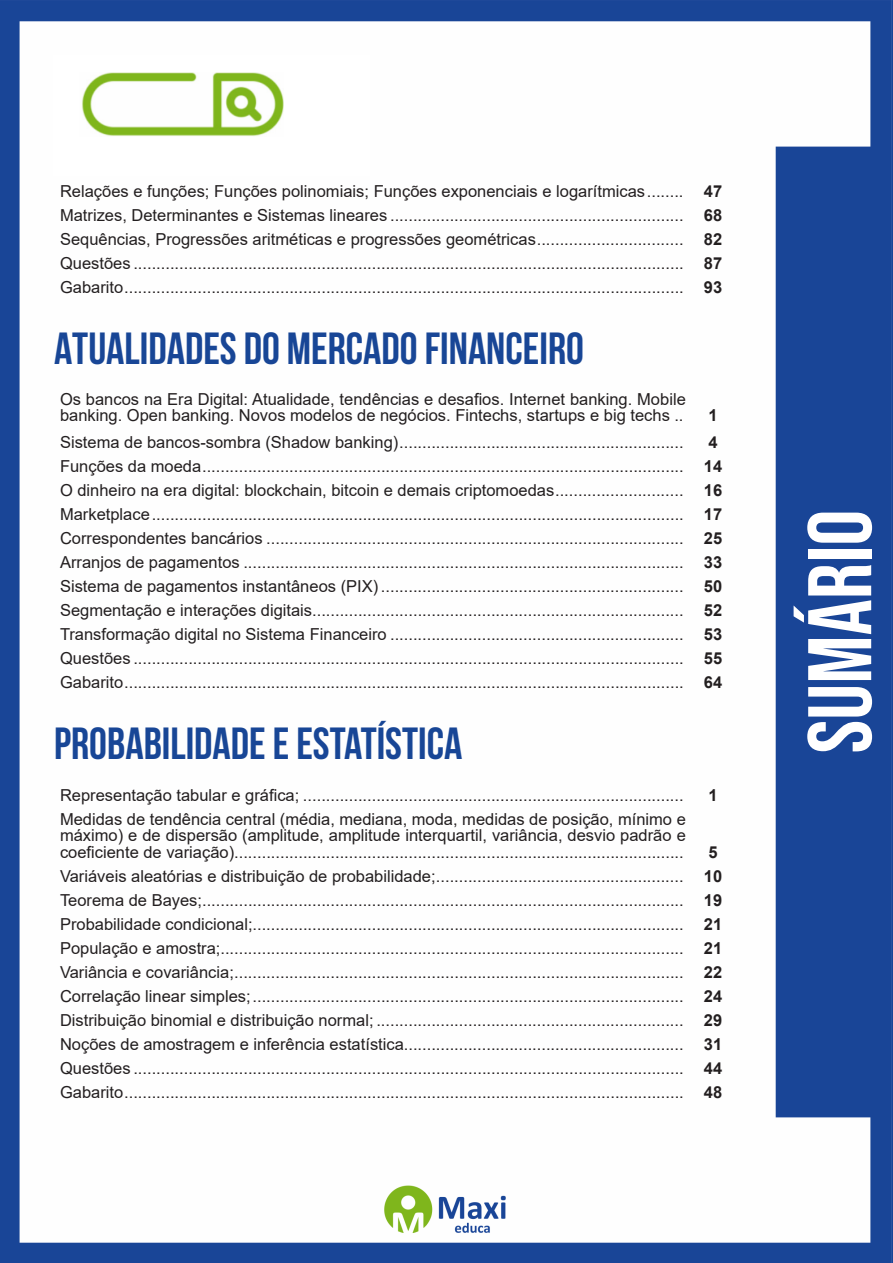
<style>
.page{position:relative;width:893px;height:1263px;background:#fff}
.page>*{position:absolute;margin:0;border:0;box-sizing:border-box;transform-origin:0 0}
.t1{font:90px "Bebas Neue";color:#fff}
.t2{font:700 45px "Bebas Neue";color:#184696}
.ALTERNATIVAS{font:16.5px/16.5px "Arial";color:#231f20}
.INDICE{font:700 16.5px "Arial";color:#231f20}
.TITULO_DE_LEI{font:700 16.5px "Arial";color:#231f20}
</style>
<div class="page">
<img style="left:0;top:0;width:893px;height:1263px">
<div style="left:53px;top:55px;width:317px;height:121px;background:#fff"></div>
<img style="left:82px;top:72px;width:201px;height:64px">
<p class="ALTERNATIVAS" style="left:60px;top:182px;width:625px">Relações e funções; Funções polinomiais; Funções exponenciais e logarítmicas........</p>
<p class="TITULO_DE_LEI" style="left:704px;top:179px;width:20px">47</p>
<p class="ALTERNATIVAS" style="left:60px;top:206px;width:625px">Matrizes, Determinantes e Sistemas lineares ................................................................</p>
<p class="INDICE" style="left:704px;top:203px;width:20px">68</p>
<p class="ALTERNATIVAS" style="left:60px;top:230px;width:625px">Sequências, Progressões aritméticas e progressões geométricas................................</p>
<p class="INDICE" style="left:704px;top:227px;width:20px">82</p>
<p class="ALTERNATIVAS" style="left:60px;top:254px;width:625px">Questões ........................................................................................................................</p>
<p class="INDICE" style="left:704px;top:251px;width:20px">87</p>
<p class="ALTERNATIVAS" style="left:60px;top:278px;width:625px">Gabarito..........................................................................................................................</p>
<p class="INDICE" style="left:704px;top:275px;width:20px">93</p>
<p class="t2" style="left:54px;top:323px;width:531px">ATUALIDADES DO MERCADO FINANCEIRO</p>
<p class="ALTERNATIVAS" style="left:60px;top:391px;width:627px">Os bancos na Era Digital: Atualidade, tendências e desafios. Internet banking. Mobile banking. Open banking. Novos modelos de negócios. Fintechs, startups e big techs ..</p>
<p class="INDICE" style="left:708px;top:404px;width:11px">1</p>
<p class="ALTERNATIVAS" style="left:60px;top:434px;width:625px">Sistema de bancos-sombra (Shadow banking)..............................................................</p>
<p class="INDICE" style="left:708px;top:430px;width:11px">4</p>
<p class="ALTERNATIVAS" style="left:60px;top:458px;width:625px">Funções da moeda.........................................................................................................</p>
<p class="INDICE" style="left:704px;top:455px;width:20px">14</p>
<p class="ALTERNATIVAS" style="left:60px;top:482px;width:625px">O dinheiro na era digital: blockchain, bitcoin e demais criptomoedas............................</p>
<p class="INDICE" style="left:704px;top:479px;width:20px">16</p>
<p class="ALTERNATIVAS" style="left:60px;top:506px;width:625px">Marketplace....................................................................................................................</p>
<p class="INDICE" style="left:704px;top:503px;width:20px">17</p>
<p class="ALTERNATIVAS" style="left:60px;top:530px;width:625px">Correspondentes bancários ...........................................................................................</p>
<p class="INDICE" style="left:704px;top:527px;width:20px">25</p>
<p class="ALTERNATIVAS" style="left:60px;top:554px;width:625px">Arranjos de pagamentos ................................................................................................</p>
<p class="INDICE" style="left:704px;top:551px;width:20px">33</p>
<p class="ALTERNATIVAS" style="left:60px;top:578px;width:625px">Sistema de pagamentos instantâneos (PIX) ..................................................................</p>
<p class="TITULO_DE_LEI" style="left:704px;top:575px;width:20px">50</p>
<p class="ALTERNATIVAS" style="left:60px;top:602px;width:625px">Segmentação e interações digitais.................................................................................</p>
<p class="INDICE" style="left:704px;top:599px;width:20px">52</p>
<p class="ALTERNATIVAS" style="left:60px;top:626px;width:625px">Transformação digital no Sistema Financeiro ................................................................</p>
<p class="INDICE" style="left:704px;top:623px;width:20px">53</p>
<p class="ALTERNATIVAS" style="left:60px;top:650px;width:625px">Questões ........................................................................................................................</p>
<p class="INDICE" style="left:704px;top:647px;width:20px">55</p>
<p class="ALTERNATIVAS" style="left:60px;top:674px;width:625px">Gabarito..........................................................................................................................</p>
<p class="INDICE" style="left:704px;top:671px;width:20px">64</p>
<p class="t2" style="left:54px;top:719px;width:410px">PROBABILIDADE E ESTATÍSTICA</p>
<p class="ALTERNATIVAS" style="left:60px;top:787px;width:625px">Representação tabular e gráfica; ...................................................................................</p>
<p class="INDICE" style="left:708px;top:783px;width:11px">1</p>
<p class="ALTERNATIVAS" style="left:60px;top:811px;width:627px;text-align:justify">Medidas de tendência central (média, mediana, moda, medidas de posição, mínimo e máximo) e de dispersão (amplitude, amplitude interquartil, variância, desvio padrão e coeficiente de variação)..................................................................................................</p>
<p class="INDICE" style="left:708px;top:840px;width:11px">5</p>
<p class="ALTERNATIVAS" style="left:60px;top:868px;width:625px">Variáveis aleatórias e distribuição de probabilidade;......................................................</p>
<p class="INDICE" style="left:704px;top:865px;width:20px">10</p>
<p class="ALTERNATIVAS" style="left:60px;top:892px;width:625px">Teorema de Bayes;.........................................................................................................</p>
<p class="INDICE" style="left:704px;top:889px;width:20px">19</p>
<p class="ALTERNATIVAS" style="left:60px;top:916px;width:625px">Probabilidade condicional;..............................................................................................</p>
<p class="INDICE" style="left:704px;top:913px;width:20px">21</p>
<p class="ALTERNATIVAS" style="left:60px;top:940px;width:625px">População e amostra;.....................................................................................................</p>
<p class="INDICE" style="left:704px;top:937px;width:20px">21</p>
<p class="ALTERNATIVAS" style="left:60px;top:964px;width:625px">Variância e covariância;..................................................................................................</p>
<p class="INDICE" style="left:704px;top:961px;width:20px">22</p>
<p class="ALTERNATIVAS" style="left:60px;top:988px;width:625px">Correlação linear simples;..............................................................................................</p>
<p class="INDICE" style="left:704px;top:985px;width:20px">24</p>
<p class="ALTERNATIVAS" style="left:60px;top:1012px;width:625px">Distribuição binomial e distribuição normal; ...................................................................</p>
<p class="TITULO_DE_LEI" style="left:704px;top:1009px;width:20px">29</p>
<p class="ALTERNATIVAS" style="left:60px;top:1036px;width:625px">Noções de amostragem e inferência estatística.............................................................</p>
<p class="INDICE" style="left:704px;top:1033px;width:20px">31</p>
<p class="ALTERNATIVAS" style="left:60px;top:1060px;width:625px">Questões ........................................................................................................................</p>
<p class="INDICE" style="left:704px;top:1057px;width:20px">44</p>
<p class="ALTERNATIVAS" style="left:60px;top:1084px;width:625px">Gabarito..........................................................................................................................</p>
<p class="INDICE" style="left:704px;top:1081px;width:20px">48</p>
<h1 class="t1" style="left:789px;top:753px;width:245px;rotate:-90deg">sumário</h1>
</div>
